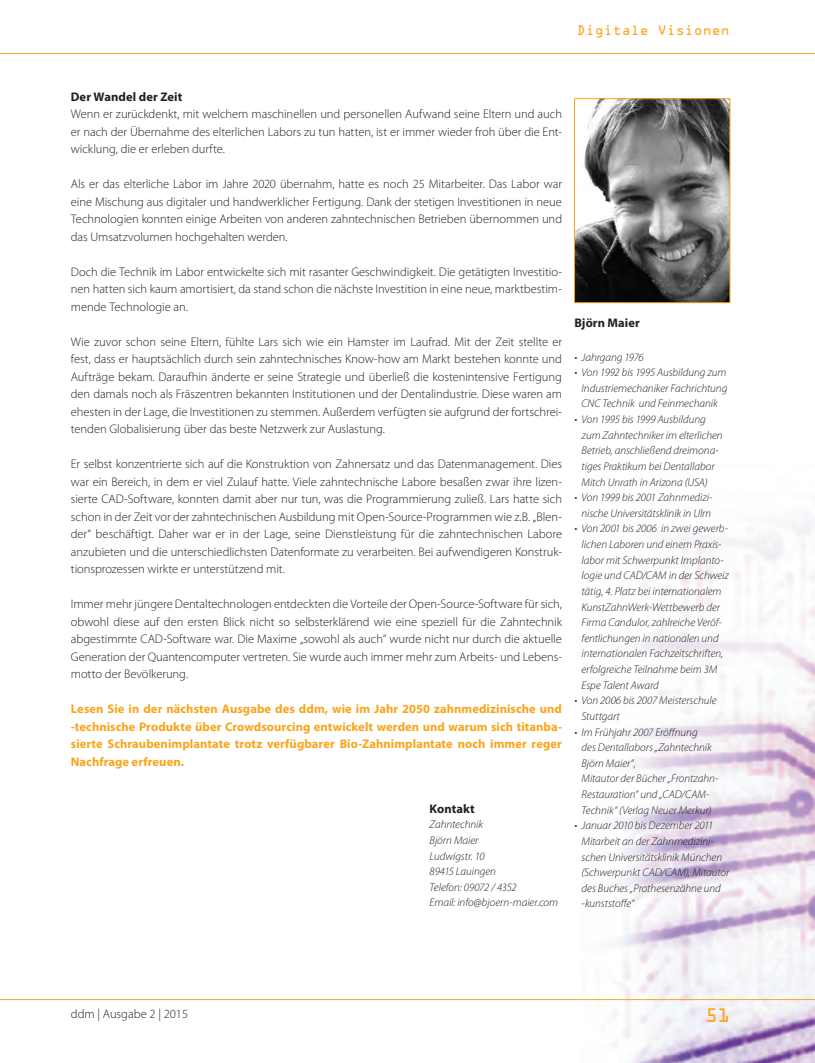
<style>
.page{position:relative;width:815px;height:1063px;background:#fff}
.page>*{position:absolute;margin:0;border:0;box-sizing:border-box;transform-origin:0 0}
.t1{font:17.5px "OCRA Std";color:#f9a51b}
.t2{font:300 12.5px/17.5px "Myriad Pro";letter-spacing:-.005em;color:#231f20;text-align:justify}
.t3{font:700 12.5px/17.5px "Myriad Pro";letter-spacing:.005em;color:#f9a51b;text-align:justify}
.t4{font:700 12.5px "Myriad Pro";letter-spacing:.005em;color:#231f20}
.t5{font:12.5px "OCRA Std";color:#f9a51b}
.t6{font:italic 300 11.25px/15.6px "Myriad Pro";color:#231f20}
</style>
<div class="page">
<img style="left:582px;top:515px;width:233px;height:548px">
<hr style="left:0;top:53px;width:815px;height:1px;background:#f9a51b">
<hr style="left:0;top:999px;width:815px;height:1px;background:#f9a51b">
<img style="left:576px;top:100px;width:152px;height:201px">
<div style="left:574px;top:98px;width:156px;height:205px;border:1px solid #f9a51b"></div>
<p class="t5" style="left:577px;top:23px;width:155px">Digitale Visionen</p>
<p class="t4" style="left:71px;top:88px;width:113px">Der Wandel der Zeit</p>
<p class="t2" style="left:71px;top:105px;width:493px">Wenn er zurückdenkt, mit welchem maschinellen und personellen Aufwand seine Eltern und auch er nach der Übernahme des elterlichen Labors zu tun hatten, ist er immer wieder froh über die Ent&shy;wicklung, die er erleben durfte.</p>
<p class="t2" style="left:71px;top:175px;width:493px">Als er das elterliche Labor im Jahre 2020 übernahm, hatte es noch 25 Mitarbeiter. Das Labor war eine Mischung aus digitaler und handwerklicher Fertigung. Dank der stetigen Investitionen in neue Technologien konnten einige Arbeiten von anderen zahntechnischen Betrieben übernommen und das Umsatzvolumen hochgehalten werden.</p>
<p class="t2" style="left:71px;top:263px;width:493px">Doch die Technik im Labor entwickelte sich mit rasanter Geschwindigkeit. Die getätigten Investitio&shy;nen hatten sich kaum amortisiert, da stand schon die nächste Investition in eine neue, marktbestim&shy;mende Technologie an.</p>
<p class="t2" style="left:71px;top:333px;width:493px">Wie zuvor schon seine Eltern, fühlte Lars sich wie ein Hamster im Laufrad. Mit der Zeit stellte er fest, dass er hauptsächlich durch sein zahntechnisches Know-how am Markt bestehen konnte und Aufträge bekam. Daraufhin änderte er seine Strategie und überließ die kostenintensive Fertigung den damals noch als Fräszentren bekannten Institutionen und der Dentalindustrie. Diese waren am ehesten in der Lage, die Investitionen zu stemmen. Außerdem verfügten sie aufgrund der fortschrei&shy;tenden Globalisierung über das beste Netzwerk zur Auslastung.</p>
<p class="t2" style="left:71px;top:455px;width:493px">Er selbst konzentrierte sich auf die Konstruktion von Zahnersatz und das Datenmanagement. Dies war ein Bereich, in dem er viel Zulauf hatte. Viele zahntechnische Labore besaßen zwar ihre lizen&shy;sierte CAD-Software, konnten damit aber nur tun, was die Programmierung zuließ. Lars hatte sich schon in der Zeit vor der zahntechnischen Ausbildung mit Open-Source-Programmen wie z.B. „Blen&shy;der“ beschäftigt. Daher war er in der Lage, seine Dienstleistung für die zahntechnischen Labore anzubieten und die unterschiedlichsten Datenformate zu verarbeiten. Bei aufwendigeren Konstruk&shy;tionsprozessen wirkte er unterstützend mit.</p>
<p class="t2" style="left:71px;top:595px;width:493px">Immer mehr jüngere Dentaltechnologen entdeckten die Vorteile der Open-Source-Software für sich, obwohl diese auf den ersten Blick nicht so selbsterklärend wie eine speziell für die Zahntechnik abgestimmte CAD-Software war. Die Maxime „sowohl als auch“ wurde nicht nur durch die aktuelle Generation der Quantencomputer vertreten. Sie wurde auch immer mehr zum Arbeits- und Lebens&shy;motto der Bevölkerung.</p>
<p class="t3" style="left:71px;top:700px;width:493px">Lesen Sie in der nächsten Ausgabe des ddm, wie im Jahr 2050 zahnmedizinische und -technische Produkte über Crowdsourcing entwickelt werden und warum sich titanba&shy;sierte Schraubenimplantate trotz verfügbarer Bio-Zahnimplantate noch immer reger Nachfrage erfreuen.</p>
<p class="t4" style="left:430px;top:800px;width:47px">Kontakt</p>
<p class="t6" style="left:430px;top:817px;width:130px">Zahntechnik<br>Björn Maier<br>Ludwigstr. 10<br>89415 Lauingen<br>Telefon: 09072 / 4352<br>Email: info@bjoern-maier.com</p>
<p class="t4" style="left:574px;top:315px;width:67px">Björn Maier</p>
<p class="t6" style="left:574px;top:349px;width:71px">• Jahrgang 1976</p>
<p class="t6" style="left:582px;top:364px;width:147px;text-align:justify;text-indent:-7px">• Von 1992 bis 1995 Ausbildung zum Industriemechaniker Fachrichtung CNC Technik und Feinmechanik</p>
<p class="t6" style="left:582px;top:411px;width:143px;text-indent:-7px">• Von 1995 bis 1999 Ausbildung zum Zahntechniker im elterlichen<br>Betrieb, anschließend dreimona&shy;tiges Praktikum bei Dentallabor<br>Mitch Unrath in Arizona (USA)</p>
<p class="t6" style="left:574px;top:489px;width:140px;text-align:center">• Von 1999 bis 2001 Zahnmedizi&shy;nische Universitätsklinik in Ulm</p>
<p class="t6" style="left:582px;top:521px;width:149px;text-indent:-7px">• Von 2001 bis 2006 in zwei gewerb&shy;lichen Laboren und einem Praxis&shy;labor mit Schwerpunkt Implanto&shy;logie und CAD/CAM in der Schweiz tätig, 4. Platz bei internationalem<br>KunstZahnWerk-Wettbewerb der<br>Firma Candulor, zahlreiche Veröf&shy;fentlichungen in nationalen und internationalen Fachzeitschriften, erfolgreiche Teilnahme beim 3M<br>Espe Talent Award</p>
<p class="t6" style="left:582px;top:693px;width:137px;text-indent:-7px">• Von 2006 bis 2007 Meisterschule<br>Stuttgart</p>
<p class="t6" style="left:582px;top:724px;width:138px;text-indent:-7px">• Im Frühjahr 2007 Eröffnung<br>des Dentallabors „Zahntechnik<br>Björn Maier“,<br>Mitautor der Bücher „Frontzahn-<br>Restauration“ und „CAD/CAM-<br>Technik“ (Verlag Neuer Merkur)</p>
<p class="t6" style="left:582px;top:818px;width:149px;text-indent:-7px">• Januar 2010 bis Dezember 2011<br>Mitarbeit an der Zahnmedizini&shy;schen Universitätsklinik München (Schwerpunkt CAD/CAM), Mitautor des Buches „Prothesenzähne und -kunststoffe“</p>
<p class="t2" style="left:71px;top:1005px;width:119px">ddm | Ausgabe 2 | 2015</p>
<h1 class="t1" style="left:705px;top:1006px;width:27px">51</h1>
</div>
